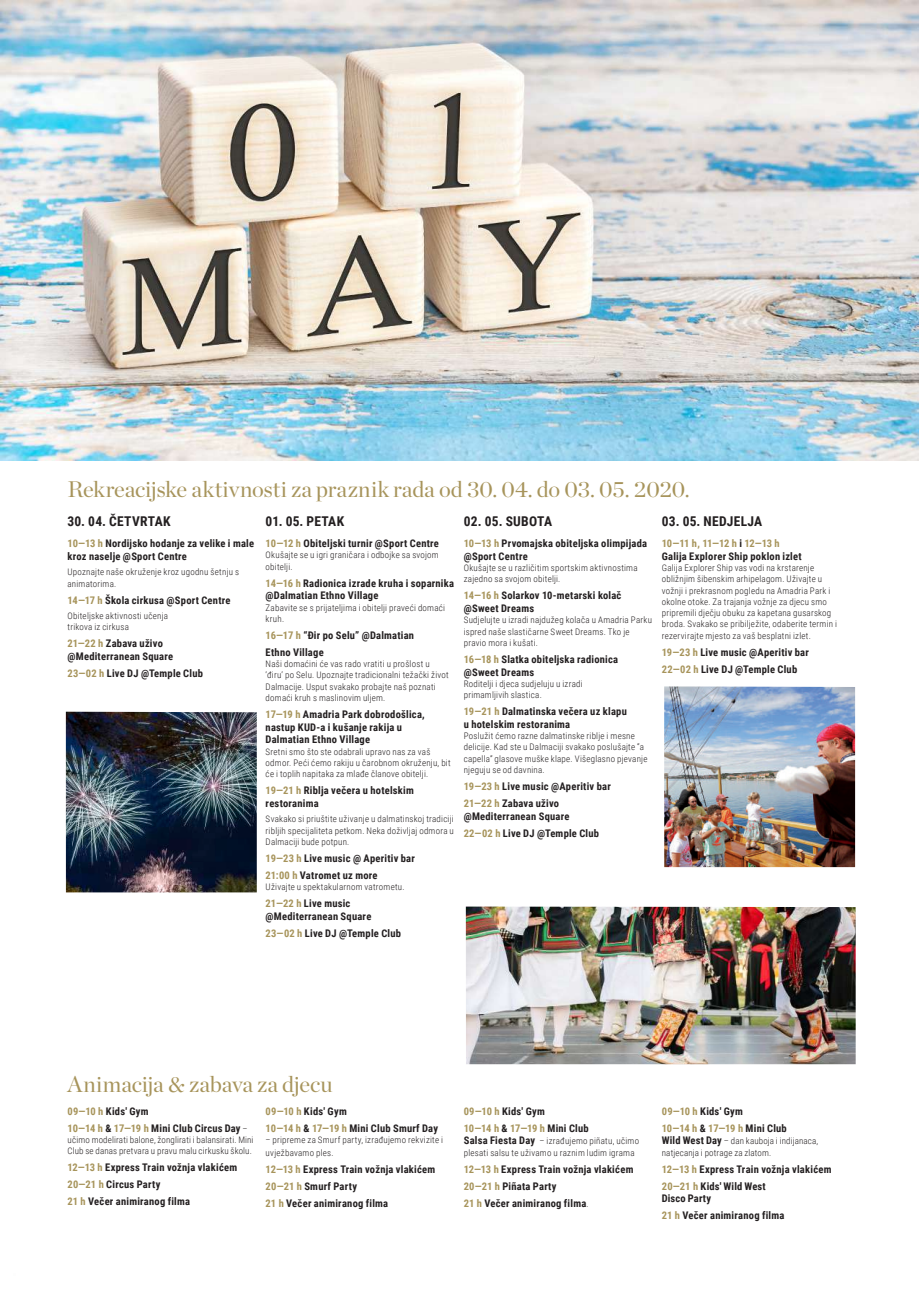
<style>
.page{position:relative;width:919px;height:1289px;background:#fff}
.page>*{position:absolute;margin:0;border:0;box-sizing:border-box;transform-origin:0 0}
.t1{font:22.5px "Chronicle Display";letter-spacing:-.005em;color:#a7945b}
.t2{font:700 13.5px "Roboto Condensed";letter-spacing:.015em;color:#231f20}
.t3{font:700 10.5px/17px "Roboto Condensed";letter-spacing:.02em;color:#231f20}
.t4{font:700 10.5px/17px "Roboto Condensed";letter-spacing:.02em;color:#a7945b}
.t5{font:300 9px/11.2px "Roboto Condensed";letter-spacing:.025em;color:#231f20}
.s1{color:#a7945b}
.s2{font-weight:300;font-size:9px}
.s3{color:#231f20}
.s4{font-weight:700;font-size:10.5px}
</style>
<div class="page">
<img style="left:0;top:0;width:918px;height:460px">
<img style="left:664px;top:686px;width:191px;height:181px">
<img style="left:466px;top:906px;width:389px;height:158px">
<img style="left:66px;top:711px;width:191px;height:181px">
<h1 class="t1" style="left:68px;top:471px;width:623px">Rekreacijske aktivnosti za praznik rada od 30. 04. do 03. 05. 2020.</h1>
<h2 class="t2" style="left:68px;top:511px;width:104px">30. 04. ČETVRTAK</h2>
<h2 class="t2" style="left:265px;top:511px;width:80px">01. 05. PETAK</h2>
<h2 class="t2" style="left:463px;top:511px;width:90px">02. 05. SUBOTA</h2>
<h2 class="t2" style="left:661px;top:511px;width:102px">03. 05. NEDJELJA</h2>
<p class="t3" style="left:68px;top:536px;width:188px;line-height:12.8px"><span class="s1">10—13 h</span> Nordijsko hodanje za velike i male kroz naselje @Sport Centre</p>
<p class="t5" style="left:68px;top:566px;width:173px">Upoznajte naše okruženje kroz ugodnu šetnju s animatorima.</p>
<p class="t3" style="left:68px;top:591px;width:164px"><span class="s1">14—17 h</span> Škola cirkusa @Sport Centre</p>
<p class="t5" style="left:68px;top:610px;width:102px">Obiteljske aktivnosti učenja trikova iz cirkusa</p>
<p class="t3" style="left:68px;top:637px;width:107px;line-height:12.8px"><span class="s1">21—22 h</span> Zabava uživo @Mediterranean Square</p>
<p class="t3" style="left:68px;top:664px;width:137px"><span class="s1">23—02 h</span> Live DJ @Temple Club</p>
<p class="t3" style="left:661px;top:536px;width:141px;line-height:12.8px"><span class="s1">10—11 h, 11—12 h</span> i <span class="s1">12—13 h<br></span>Galija Explorer Ship poklon izlet</p>
<p class="t5" style="left:661px;top:562px;width:177px">Galija Explorer Ship vas vodi na krstarenje obližnjim šibenskim arhipelagom. Uživajte u vožnji i prekrasnom pogledu na Amadria Park i okolne otoke. Za trajanja vožnje za djecu smo pripremili dječju obuku za kapetana gusarskog broda. Svakako se pribilježite, odaberite termin i rezervirajte mjesto za vaš besplatni izlet.</p>
<p class="t3" style="left:661px;top:643px;width:149px"><span class="s1">19—23 h</span> Live music @Aperitiv bar<br><span class="s1">22—02 h</span> Live DJ @Temple Club</p>
<p class="t3" style="left:265px;top:534px;width:175px"><span class="s1">10—12 h</span> Obiteljski turnir @Sport Centre</p>
<p class="t5" style="left:265px;top:549px;width:175px">Okušajte se u igri graničara i odbojke sa svojom obitelji.</p>
<p class="t3" style="left:265px;top:576px;width:190px;line-height:12.8px"><span class="s1">14—16 h</span> Radionica izrade kruha i soparnika @Dalmatian Ethno Village</p>
<p class="t5" style="left:265px;top:601px;width:181px">Zabavite se s prijateljima i obitelji praveći domaći kruh.</p>
<p class="t3" style="left:265px;top:626px;width:150px"><span class="s1">16—17 h</span> “Đir po Selu” @Dalmatian<br>Ethno Village</p>
<p class="t5" style="left:265px;top:658px;width:185px">Naši domaćini će vas rado vratiti u prošlost u ’điru‘ po Selu. Upoznajte tradicionalni težački život Dalmacije. Usput svakako probajte naš poznati domaći kruh s maslinovim uljem.</p>
<p class="t3" style="left:265px;top:707px;width:161px;line-height:12.8px"><span class="s1">17—19 h</span> Amadria Park dobrodošlica, nastup KUD-a i kušanje rakija u<br>Dalmatian Ethno Village</p>
<p class="t5" style="left:265px;top:745px;width:187px">Sretni smo što ste odabrali upravo nas za vaš odmor. Peći ćemo rakiju u čarobnom okruženju, bit će i toplih napitaka za mlađe članove obitelji.</p>
<p class="t3" style="left:265px;top:783px;width:150px;line-height:12.8px"><span class="s1">19—21 h</span> Riblja večera u hotelskim restoranima</p>
<p class="t5" style="left:265px;top:813px;width:190px;text-align:justify">Svakako si priuštite uživanje u dalmatinskoj tradiciji ribljih specijaliteta petkom. Neka doživljaj odmora u Dalmaciji bude potpun.</p>
<p class="t3" style="left:265px;top:849px;width:151px"><span class="s1">19—23 h</span> Live music @ Aperitiv bar<br><span class="s1">21:00 h</span> Vatromet uz more</p>
<p class="t5" style="left:265px;top:881px;width:140px">Uživajte u spektakularnom vatrometu.</p>
<p class="t3" style="left:265px;top:896px;width:107px;line-height:12.8px"><span class="s1">21—22 h</span> Live music @Mediterranean Square</p>
<p class="t3" style="left:265px;top:924px;width:137px"><span class="s1">23—02 h</span> Live DJ @Temple Club</p>
<p class="t3" style="left:463px;top:536px;width:185px;line-height:12.8px"><span class="s1">10—13 h</span> Prvomajska obiteljska olimpijada @Sport Centre</p>
<p class="t5" style="left:463px;top:562px;width:175px">Okušajte se u različitim sportskim aktivnostima zajedno sa svojom obitelji.</p>
<p class="t3" style="left:463px;top:589px;width:159px;line-height:12.8px"><span class="s1">14—16 h</span> Solarkov 10-metarski kolač @Sweet Dreams</p>
<p class="t5" style="left:463px;top:614px;width:190px">Sudjelujte u izradi najdužeg kolača u Amadria Parku ispred naše slastičarne Sweet Dreams. Tko je pravio mora i kušati.</p>
<p class="t3" style="left:463px;top:652px;width:156px;line-height:12.8px"><span class="s1">16—18 h</span> Slatka obiteljska radionica @Sweet Dreams</p>
<p class="t5" style="left:463px;top:677px;width:120px">Roditelji i djeca sudjeluju u izradi primamljivih slastica.</p>
<p class="t3" style="left:463px;top:704px;width:165px;line-height:12.8px"><span class="s1">19—21 h</span> Dalmatinska večera uz klapu u hotelskim restoranima</p>
<p class="t5" style="left:463px;top:730px;width:185px">Poslužit ćemo razne dalmatinske riblje i mesne delicije. Kad ste u Dalmaciji svakako poslušajte “a capella” glasove muške klape. Višeglasno pjevanje njeguju se od davnina.</p>
<p class="t3" style="left:463px;top:777px;width:149px"><span class="s1">19—23 h</span> Live music @Aperitiv bar<br><span class="s1">21—22 h</span> Zabava uživo</p>
<p class="t3" style="left:463px;top:807px;width:137px">@Mediterranean Square<br><span class="s1">22—02 h</span> Live DJ @Temple Club</p>
<h1 class="t1" style="left:68px;top:1067px;width:266px">Animacija &amp; zabava za djecu</h1>
<p class="t3" style="left:68px;top:1102px;width:182px"><span class="s1">09—10 h</span> Kids' Gym<br><span class="s1">10—14 h</span> &amp; <span class="s1">17—19 h</span> Mini Club Circus Day <span class="s2">–</span></p>
<p class="t5" style="left:68px;top:1133px;width:187px">učimo modelirati balone, žonglirati i balansirati. Mini<br>Club se danas pretvara u pravu malu cirkusku školu.</p>
<p class="t3" style="left:68px;top:1158px;width:171px"><span class="s1">12—13 h</span> Express Train vožnja vlakićem<br><span class="s1">20—21 h</span> Circus Party<br><span class="s1">21 h</span> Večer animiranog filma</p>
<p class="t3" style="left:265px;top:1102px;width:174px"><span class="s1">09—10 h</span> Kids' Gym<br><span class="s1">10—14 h</span> &amp; <span class="s1">17—19 h</span> Mini Club Smurf Day</p>
<p class="t5" style="left:265px;top:1132px;width:179px;line-height:12.8px">– pripreme za Smurf party, izrađujemo rekvizite i uvježbavamo ples.</p>
<p class="t3" style="left:265px;top:1160px;width:171px"><span class="s1">12—13 h</span> Express Train vožnja vlakićem<br><span class="s1">20—21 h</span> Smurf Party<br><span class="s1">21 h</span> Večer animiranog filma</p>
<p class="t4" style="left:463px;top:1102px;width:126px">09—10 h <span class="s3">Kids' Gym<br></span>10—14 h <span class="s3">&amp;</span> 17—19 h <span class="s3">Mini Club</span></p>
<p class="t5" style="left:463px;top:1135px;width:177px"><span class="s4">Salsa Fiesta Day</span> – izrađujemo piñatu, učimo plesati salsu te uživamo u raznim ludim igrama</p>
<p class="t3" style="left:463px;top:1160px;width:171px"><span class="s1">12—13 h</span> Express Train vožnja vlakićem<br><span class="s1">20—21 h</span> Piñata Party<br><span class="s1">21 h</span> Večer animiranog filma<span class="s2">.</span></p>
<p class="t4" style="left:661px;top:1102px;width:126px">09—10 h <span class="s3">Kids' Gym<br></span>10—14 h <span class="s3">&amp;</span> 17—19 h <span class="s3">Mini Club</span></p>
<p class="t5" style="left:661px;top:1135px;width:158px"><span class="s4">Wild West Day</span> – dan kauboja i indijanaca, natjecanja i potrage za zlatom.</p>
<p class="t3" style="left:661px;top:1160px;width:171px"><span class="s1">12—13 h</span> Express Train vožnja vlakićem<br><span class="s1">20—21 h</span> Kids' Wild West</p>
<p class="t3" style="left:661px;top:1189px;width:124px">Disco Party<br><span class="s1">21 h</span> Večer animiranog filma</p>
</div>
